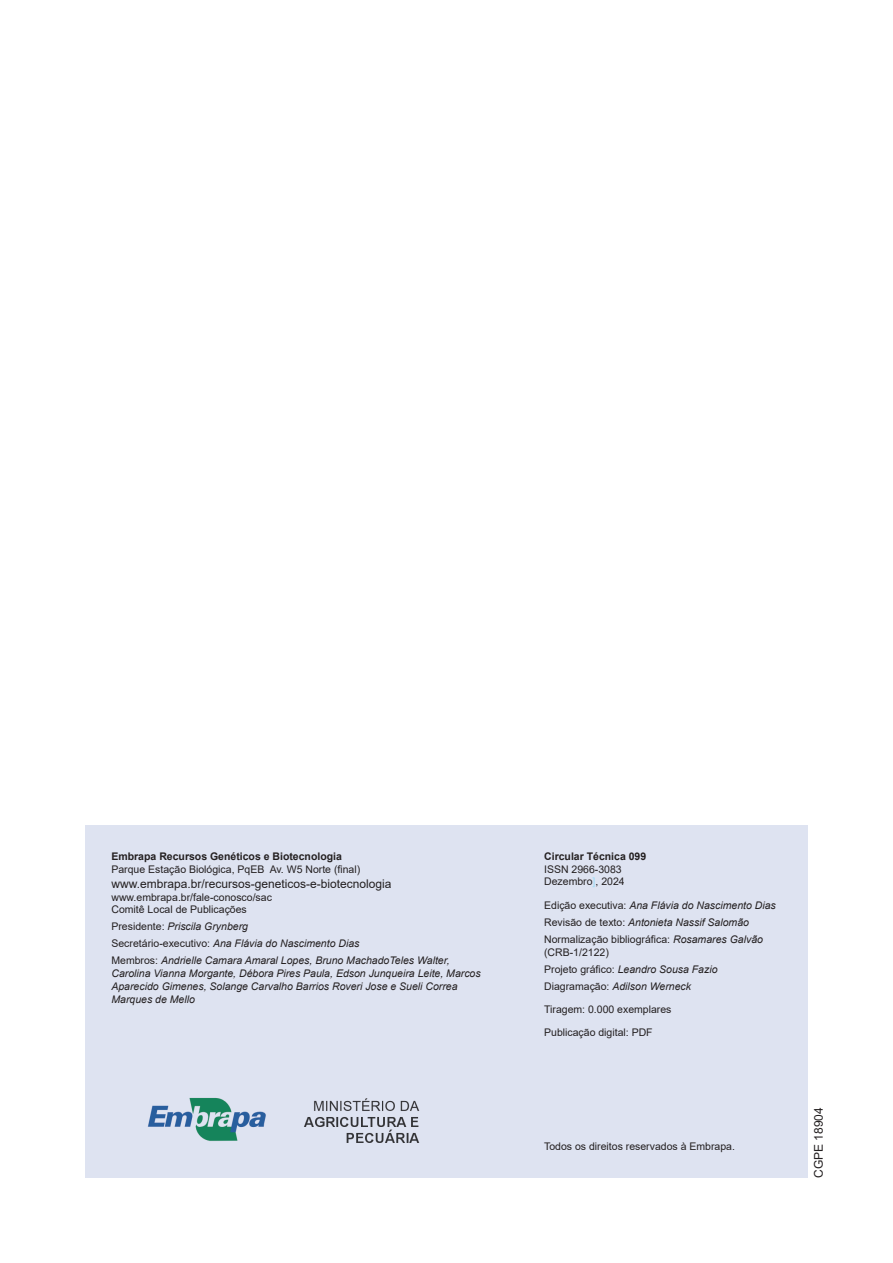
<style>
.page{position:relative;width:893px;height:1263px;background:#fff}
.page>*{position:absolute;margin:0;border:0;box-sizing:border-box;transform-origin:0 0}
.t1{font:12px "Arial";color:#231f20}
.t2{font:italic 10.5px/17px "Arial";color:#231f20}
.t3{font:10.5px/12.8px "Arial";color:#231f20}
.t4{font:700 10.5px "Arial";color:#231f20}
.s1{font-style:normal}
.s2{color:#99dbf8}
.s3{font-style:italic}
</style>
<div class="page">
<div style="left:85px;top:825px;width:723px;height:353px;background:#dee3f1"></div>
<img style="left:147px;top:1098px;width:273px;height:45px">
<p class="t4" style="left:111px;top:849px;width:232px">Embrapa Recursos Genéticos e Biotecnologia</p>
<p class="t3" style="left:111px;top:863px;width:250px">Parque Estação Biológica, PqEB Av. W5 Norte (final)</p>
<p class="t1" style="left:111px;top:875px;width:282px">www.embrapa.br/recursos-geneticos-e-biotecnologia</p>
<p class="t3" style="left:111px;top:890px;width:162px">www.embrapa.br/fale-conosco/sac<br>Comitê Local de Publicações</p>
<p class="t2" style="left:111px;top:918px;width:340px"><span class="s1">Presidente:</span> Priscila Grynberg<br><span class="s1">Secretário-executivo:</span> Ana Flávia do Nascimento Dias<br><span class="s1">Membros:</span> Andrielle Camara Amaral Lopes, Bruno MachadoTeles Walter,</p>
<p class="t2" style="left:111px;top:967px;width:371px;line-height:12.8px">Carolina Vianna Morgante, Débora Pires Paula, Edson Junqueira Leite, Marcos<br>Aparecido Gimenes, Solange Carvalho Barrios Roveri Jose e Sueli Correa<br>Marques de Mello</p>
<p class="t4" style="left:544px;top:849px;width:104px">Circular Técnica 099</p>
<p class="t3" style="left:544px;top:862px;width:82px">ISSN 2966-3083<br>Dezembro<span class="s2">]</span>, 2024</p>
<p class="t2" style="left:544px;top:897px;width:233px"><span class="s1">Edição executiva:</span> Ana Flávia do Nascimento Dias<br><span class="s1">Revisão de texto:</span> Antonieta Nassif Salomão<br><span class="s1">Normalização bibliográfica:</span> Rosamares Galvão</p>
<p class="t3" style="left:544px;top:943px;width:175px;line-height:17px">(CRB-1/2122)<br>Projeto gráfico: <span class="s3">Leandro Sousa Fazio<br></span>Diagramação: <span class="s3">Adilson Werneck</span></p>
<p class="t3" style="left:544px;top:1003px;width:129px">Tiragem: 0.000 exemplares</p>
<p class="t3" style="left:544px;top:1026px;width:110px">Publicação digital: PDF</p>
<p class="t3" style="left:544px;top:1140px;width:192px">Todos os direitos reservados à Embrapa.</p>
<p class="t1" style="left:810px;top:1178px;width:72px;rotate:-90deg">CGPE 18904</p>
</div>
